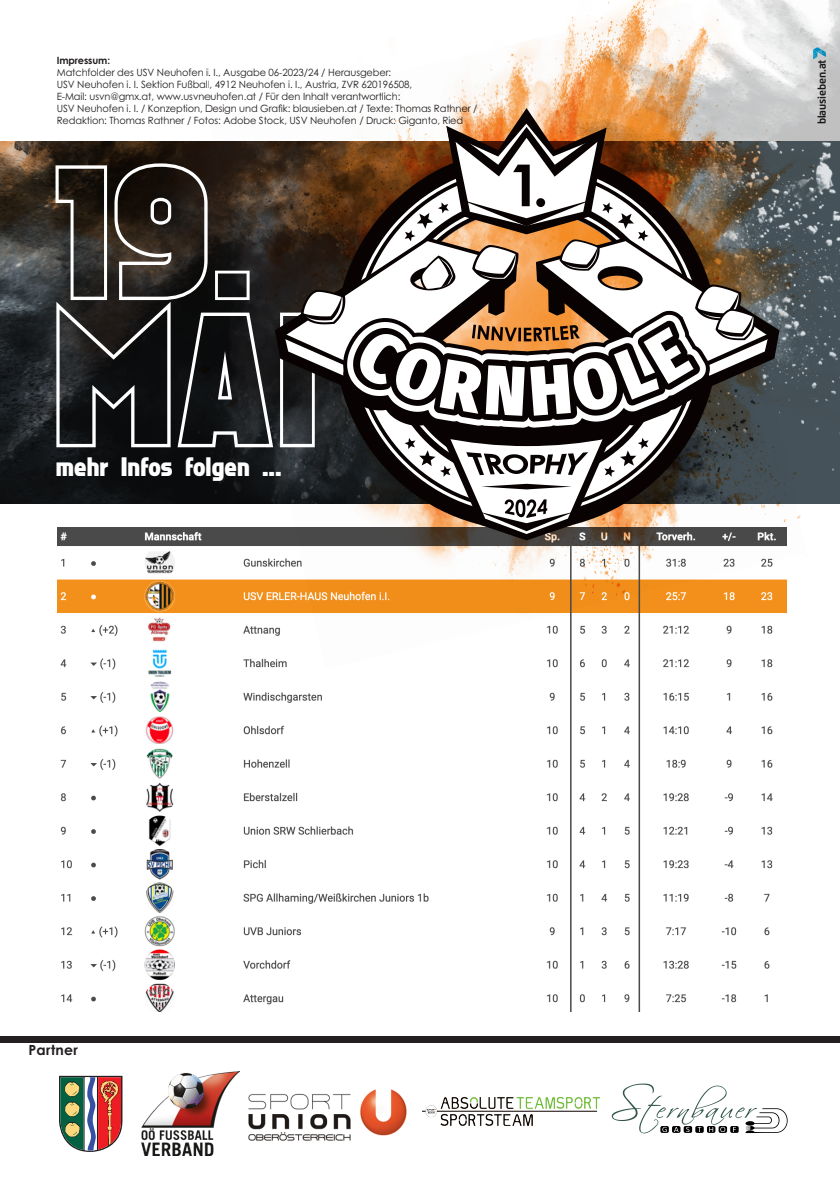
<style>
.page{position:relative;width:840px;height:1191px;background:#fff}
.page>*{position:absolute;margin:0;border:0;box-sizing:border-box;transform-origin:0 0}
.t1{font:176.8px/147.2px "Faktos Outline";color:#fff}
.t2{font:24.6px "Faktos";color:#fff}
.t3{font:700 14px "Century Gothic Pro";letter-spacing:.025em;color:#231f20}
.t4{font:700 11px "Flexo";letter-spacing:-.01em;color:#231f20;scale:.96 1}
.t5{font:10px/12px "Century Gothic Pro";letter-spacing:-.01em;color:#231f20}
.t6{font:700 10px "Century Gothic Pro";letter-spacing:-.01em;color:#231f20}
</style>
<div class="page">
<div style="left:0;top:1035px;width:839px;height:7px;background:#231f20"></div>
<img style="left:248px;top:1089px;width:159px;height:52px">
<img style="left:142px;top:1072px;width:98px;height:83px">
<div style="left:57px;top:1074px;width:68px;height:79px;background:linear-gradient(to bottom,#fff,#fff)"></div>
<svg style="left:59px;top:1075px;width:63px;height:76px"></svg>
<img style="left:422px;top:1096px;width:178px;height:30px">
<svg style="left:611px;top:1083px;width:176px;height:50px"></svg>
<img style="left:0;top:425px;width:208px;height:78px">
<img style="left:0;top:142px;width:208px;height:283px">
<img style="left:635px;top:0;width:204px;height:504px">
<img style="left:208px;top:1px;width:598px;height:612px">
<img style="left:57px;top:527px;width:729px;height:484px">
<svg style="left:275px;top:108px;width:504px;height:432px"></svg>
<p class="t6" style="left:57px;top:54px;width:55px">Impressum:</p>
<p class="t5" style="left:57px;top:66px;width:422px">Matchfolder des USV Neuhofen i. I., Ausgabe 06-2023/24 / Herausgeber:<br>USV Neuhofen i. I. Sektion Fußball, 4912 Neuhofen i. I., Austria, ZVR 620196508,<br>E-Mail: usvn@gmx.at, www.usvneuhofen.at / Für den Inhalt verantwortlich:<br>USV Neuhofen i. I. / Konzeption, Design und Grafik: blausieben.at / Texte: Thomas Rathner / Redaktion: Thomas Rathner / Fotos: Adobe Stock, USV Neuhofen / Druck: Giganto, Ried</p>
<h1 class="t1" style="left:52px;top:158px;width:267px">19.<br>MAI</h1>
<h2 class="t2" style="left:56px;top:452px;width:227px">mehr Infos folgen ...</h2>
<h3 class="t3" style="left:28px;top:1041px;width:51px">Partner</h3>
<p class="t4" style="left:814px;top:124px;width:69px;rotate:-90deg">blausieben.at</p>
</div>
